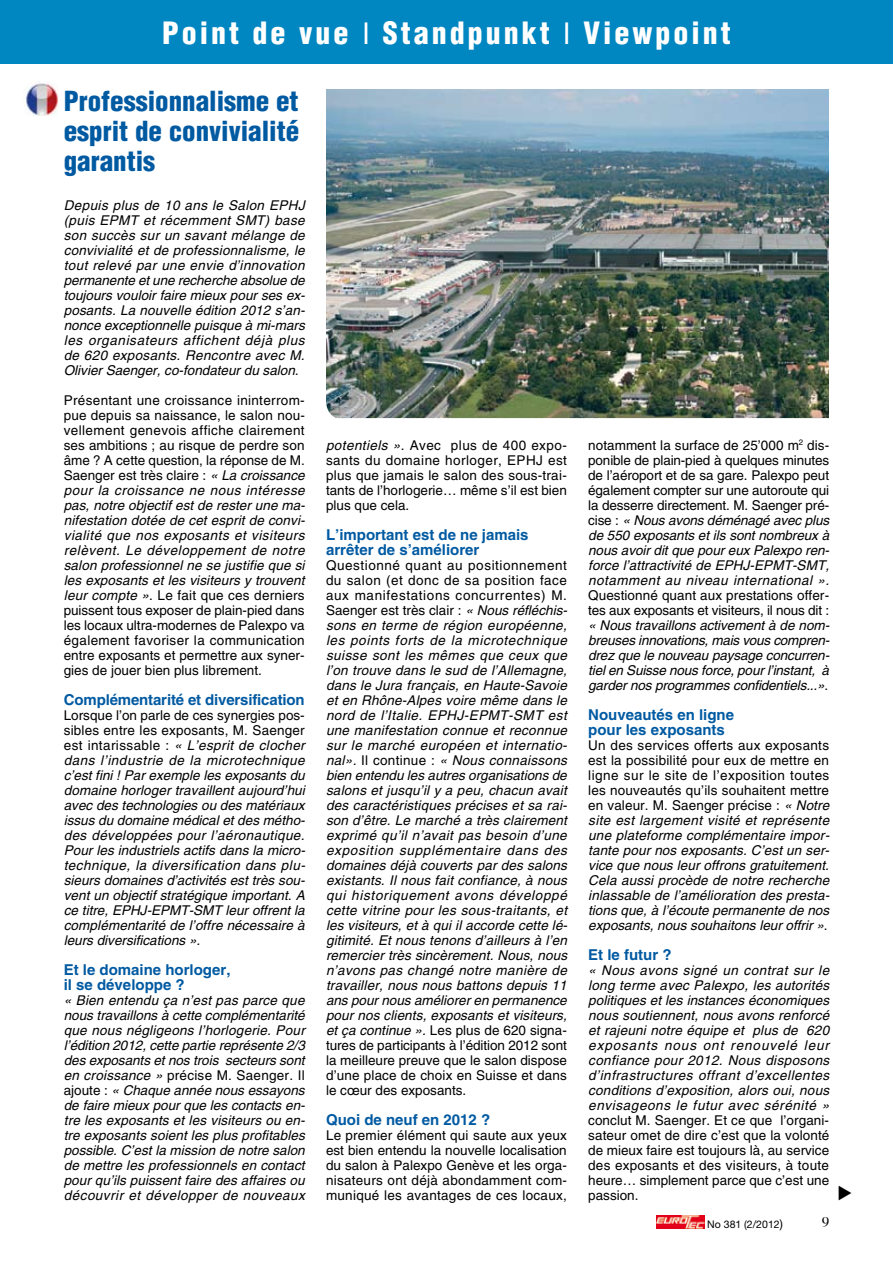
<style>
.page{position:relative;width:893px;height:1263px;background:#fff}
.page>*{position:absolute;margin:0;border:0;box-sizing:border-box;transform-origin:0 0}
.t1{font:900 condensed 30px "Helvetica";letter-spacing:.1em;color:#fff}
.t2{font:900 condensed 27px/30px "Helvetica";color:#005aa2;text-align:justify}
.t3{font:700 15px/15px "Helvetica";color:#005aa2}
.t4{font:italic 13.5px/15px "Helvetica";letter-spacing:.005em;color:#000;text-align:justify}
.t5{font:13.5px/15px "Helvetica";color:#000;text-align:justify}
.t6{font:10.5px "Helvetica Neue";color:#000}
.s1{font-weight:400;font-stretch:normal}
.s2{font-style:italic}
.s3{font-style:normal}
.s4{font-size:12px}
</style>
<div class="page">
<svg style="left:656px;top:1215px;width:1px;height:13px"></svg>
<img style="left:657px;top:1215px;width:47px;height:13px">
<div style="left:0;top:0;width:893px;height:64px;background:#0087c1"></div>
<img style="left:23px;top:81px;width:35px;height:35px">
<img style="left:326px;top:89px;width:503px;height:243px">
<img style="left:326px;top:332px;width:503px;height:86px">
<h1 class="t1" style="left:162px;top:14px;width:570px">Point de vue <span class="s1">l</span> Standpunkt <span class="s1">l</span> Viewpoint</h1>
<h2 class="t2" style="left:64px;top:86px;width:237px">Professionnalisme et esprit de convivialité garantis</h2>
<p class="t4" style="left:64px;top:198px;width:243px">Depuis plus de 10 ans le Salon EPHJ (puis EPMT et récemment SMT) base son succès sur un savant mélange de convivialité et de professionnalisme, le tout relevé par une envie d’innovation permanente et une recherche absolue de toujours vouloir faire mieux pour ses ex&shy;posants. La nouvelle édition 2012 s’an&shy;nonce exceptionnelle puisque à mi-mars les organisateurs affichent déjà plus de 620 exposants. Rencontre avec M.<br>Olivier Saenger, co-fondateur du salon.</p>
<p class="t5" style="left:64px;top:393px;width:243px">Présentant une croissance ininterrom&shy;pue depuis sa naissance, le salon nou&shy;vellement genevois affiche clairement ses ambitions ; au risque de perdre son âme ? A cette question, la réponse de M.<br>Saenger est très claire : <span class="s2">« La croissance pour la croissance ne nous intéresse pas, notre objectif est de rester une ma&shy;nifestation dotée de cet esprit de convi&shy;vialité que nos exposants et visiteurs relèvent. Le développement de notre salon professionnel ne se justifie que si les exposants et les visiteurs y trouvent leur compte »</span>. Le fait que ces derniers puissent tous exposer de plain-pied dans les locaux ultra-modernes de Palexpo va également favoriser la communication entre exposants et permettre aux syner&shy;gies de jouer bien plus librement.</p>
<p class="t3" style="left:64px;top:692px;width:242px">Complémentarité et diversification</p>
<p class="t4" style="left:64px;top:708px;width:243px"><span class="s3">Lorsque l’on parle de ces synergies pos&shy;sibles entre les exposants, M. Saenger est intarissable :</span> « L’esprit de clocher dans l’industrie de la microtechnique c’est fini ! Par exemple les exposants du domaine horloger travaillent aujourd’hui avec des technologies ou des matériaux issus du domaine médical et des métho&shy;des développées pour l’aéronautique.<br>Pour les industriels actifs dans la micro&shy;technique, la diversification dans plu&shy;sieurs domaines d’activités est très sou&shy;vent un objectif stratégique important. A ce titre, EPHJ-EPMT-SMT leur offrent la complémentarité de l’offre nécessaire à leurs diversifications ».</p>
<p class="t3" style="left:64px;top:962px;width:168px">Et le domaine horloger, il se développe ?</p>
<p class="t4" style="left:64px;top:993px;width:243px">« Bien entendu ça n’est pas parce que nous travaillons à cette complémentarité que nous négligeons l’horlogerie. Pour l’édition 2012, cette partie représente 2/3 des exposants et nos trois secteurs sont en croissance » <span class="s3">précise M. Saenger. I l ajoute :</span> « Chaque année nous essayons de faire mieux pour que les contacts en&shy;tre les exposants et les visiteurs ou en&shy;tre exposants soient les plus profitables possible. C’est la mission de notre salon de mettre les professionnels en contact pour qu’ils puissent faire des affaires ou découvrir et développer de nouveaux</p>
<p class="t5" style="left:326px;top:438px;width:242px"><span class="s2">potentiels »</span>. Avec plus de 400 expo&shy;sants du domaine horloger, EPHJ est plus que jamais le salon des sous-trai&shy;tants de l’horlogerie… même s’il est bien plus que cela.</p>
<p class="t3" style="left:326px;top:527px;width:204px">L’important est de ne jamais arrêter de s’améliorer</p>
<p class="t4" style="left:326px;top:558px;width:243px"><span class="s3">Questionné quant au positionnement du salon (et donc de sa position face aux manifestations concurrentes) M.<br>Saenger est très clair :</span> « Nous réfléchis&shy;sons en terme de région européenne, les points forts de la microtechnique suisse sont les mêmes que ceux que l’on trouve dans le sud de l’Allemagne, dans le Jura français, en Haute-Savoie et en Rhône-Alpes voire même dans le nord de l’Italie. EPHJ-EPMT-SMT est une manifestation connue et reconnue sur le marché européen et internatio&shy;nal». <span class="s3">I l continue :</span> « Nous connaissons bien entendu les autres organisations de salons et jusqu’il y a peu, chacun avait des caractéristiques précises et sa rai&shy;son d’être. Le marché a très clairement exprimé qu’il n’avait pas besoin d’une exposition supplémentaire dans des domaines déjà couverts par des salons existants. Il nous fait confiance, à nous qui historiquement avons développé cette vitrine pour les sous-traitants, et les visiteurs, et à qui il accorde cette lé&shy;gitimité. Et nous tenons d’ailleurs à l’en remercier très sincèrement. Nous, nous n’avons pas changé notre manière de travailler, nous nous battons depuis 11 ans pour nous améliorer en permanence pour nos clients, exposants et visiteurs, et ça continue ». <span class="s3">Les plus de 620 signa&shy;tures de participants à l’édition 2012 sont la meilleure preuve que le salon dispose d’une place de choix en Suisse et dans le cœur des exposants.</span></p>
<p class="t3" style="left:326px;top:1112px;width:166px">Quoi de neuf en 2012 ?</p>
<p class="t5" style="left:326px;top:1128px;width:243px">Le premier élément qui saute aux yeux est bien entendu la nouvelle localisation du salon à Palexpo Genève et les orga&shy;nisateurs ont déjà abondamment com&shy;muniqué les avantages de ces locaux,</p>
<p class="t5" style="left:588px;top:438px;width:243px">notamment la surface de 25’000 m<sup>2</sup> dis&shy;ponible de plain-pied à quelques minutes de l’aéroport et de sa gare. Palexpo peut également compter sur une autoroute qui la desserre directement. M. Saenger pré&shy;cise : <span class="s2">« Nous avons déménagé avec plus de 550 exposants et ils sont nombreux à nous avoir dit que pour eux Palexpo ren&shy;force l’attractivité de EPHJ-EPMT-SMT, notamment au niveau international ».</span></p>
<p class="t5" style="left:588px;top:588px;width:242px">Questionné quant aux prestations offer&shy;tes aux exposants et visiteurs, il nous dit :</p>
<p class="t4" style="left:588px;top:618px;width:243px">« Nous travaillons activement à de nom&shy;breuses innovations, mais vous compren&shy;drez que le nouveau paysage concurren&shy;tiel en Suisse nous force, pour l’instant, à garder nos programmes confidentiels...»<span class="s3">.</span></p>
<p class="t3" style="left:588px;top:707px;width:147px">Nouveautés en ligne pour les exposants</p>
<p class="t4" style="left:588px;top:738px;width:243px"><span class="s3">U n des services offerts aux exposants est la possibilité pour eux de mettre en ligne sur le site de l’exposition toutes les nouveautés qu’ils souhaitent mettre en valeur. M. Saenger précise :</span> « Notre site est largement visité et représente une plateforme complémentaire impor&shy;tante pour nos exposants. C’est un ser&shy;vice que nous leur offrons gratuitement.<br>Cela aussi procède de notre recherche inlassable de l’amélioration des presta&shy;tions que, à l’écoute permanente de nos exposants, nous souhaitons leur offrir »<span class="s3">.</span></p>
<p class="t3" style="left:588px;top:947px;width:85px">Et le futur ?</p>
<p class="t4" style="left:588px;top:963px;width:243px">« Nous avons signé un contrat sur le long terme avec Palexpo, les autorités politiques et les instances économiques nous soutiennent, nous avons renforcé et rajeuni notre équipe et plus de 620 exposants nous ont renouvelé leur confiance pour 2012. Nous disposons d’infrastructures offrant d’excellentes conditions d’exposition, alors oui, nous envisageons le futur avec sérénité »</p>
<p class="t5" style="left:588px;top:1113px;width:243px">conclut M. Saenger. Et ce que l’organi&shy;sateur omet de dire c’est que la volonté de mieux faire est toujours là, au service des exposants et des visiteurs, à toute heure… simplement parce que c’est une passion.</p>
<p class="t6" style="left:707px;top:1218px;width:77px">No 381 (2/2012<span class="s4">)</span></p>
</div>
